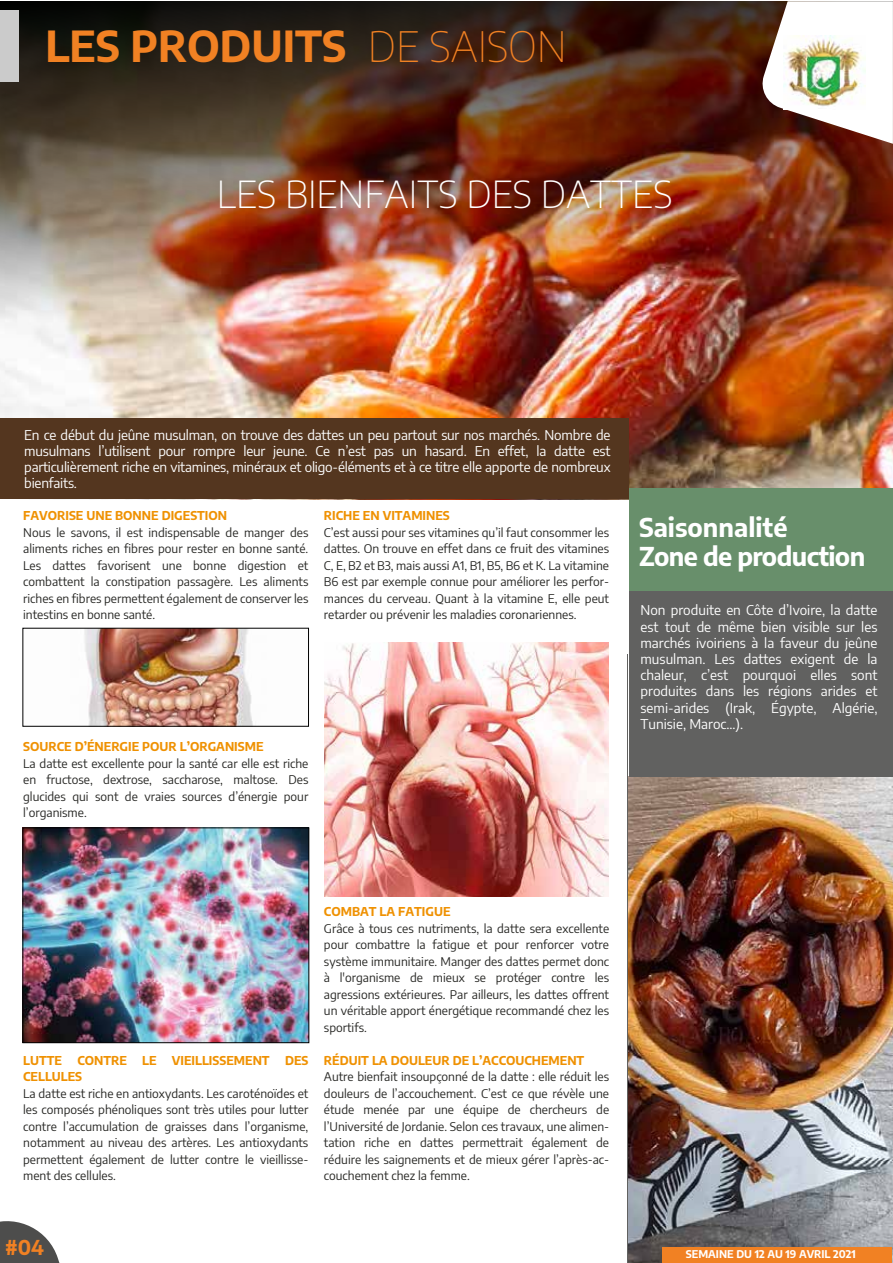
<style>
.page{position:relative;width:893px;height:1263px;background:#fff}
.page>*{position:absolute;margin:0;border:0;box-sizing:border-box;transform-origin:0 0}
.t1{font:700 42px "Encode Sans";color:#f18123}
.t2{font:200 37.35px "Encode Sans";color:#fff}
.t3{font:700 25.5px/29px "Encode Sans";letter-spacing:-.025em;color:#fff}
.t4{font:700 20.1px "Encode Sans";color:#f18123}
.t5{font:13.5px/16.2px "Encode Sans";letter-spacing:-.005em;color:#fff;text-align:justify}
.t6{font:12px/16.5px "Encode Sans";color:#272724;text-align:justify}
.t7{font:700 12px "Encode Sans";color:#ef9102}
.t8{font:700 10.5px "Encode Sans";color:#fff}
.s1{font-weight:100}
</style>
<div class="page">
<img style="left:324px;top:643px;width:285px;height:254px">
<img style="left:628px;top:777px;width:264px;height:486px">
<svg style="left:0;top:337px;width:147px;height:81px;fill:#f5f5f5"></svg>
<img style="left:147px;top:337px;width:745px;height:151px">
<img style="left:0;top:1px;width:893px;height:336px">
<div style="left:0;top:10px;width:18px;height:72px;background:#cbcbcb"></div>
<svg style="left:759px;top:1px;width:133px;height:143px"></svg>
<img style="left:784px;top:36px;width:81px;height:73px">
<div style="left:0;top:418px;width:628px;height:81px;background:#54361f"></div>
<div style="left:628px;top:488px;width:264px;height:103px;background:#688f6b"></div>
<div style="left:628px;top:591px;width:264px;height:186px;background:#616160"></div>
<hr style="left:627px;top:655px;width:1px;height:608px;background:#616160">
<div style="left:662px;top:1247px;width:229px;height:16px;background:#f18123"></div>
<svg style="left:0;top:1221px;width:60px;height:42px"></svg>
<img style="left:84px;top:630px;width:169px;height:94px">
<img style="left:25px;top:830px;width:282px;height:211px">
<div style="left:23px;top:828px;width:286px;height:215px;border:1px solid #000"></div>
<h1 class="t1" style="left:45px;top:15px;width:523px">LES PRODUITS <span class="s1">DE SAISON</span></h1>
<h2 class="t2" style="left:217px;top:169px;width:457px">LES BIENFAITS DES DATTES</h2>
<p class="t5" style="left:24px;top:426px;width:588px">En ce début du jeûne musulman, on trouve des dattes un peu partout sur nos marchés. Nombre de musulmans l’utilisent pour rompre leur jeune. Ce n’est pas un hasard. En effet, la datte est particulièrement riche en vitamines, minéraux et oligo-éléments et à ce titre elle apporte de nombreux bienfaits.</p>
<p class="t7" style="left:23px;top:507px;width:205px">FAVORISE UNE BONNE DIGESTION</p>
<p class="t6" style="left:23px;top:523px;width:287px">Nous le savons, il est indispensable de manger des aliments riches en fibres pour rester en bonne santé.<br>Les dattes favorisent une bonne digestion et combattent la constipation passagère. Les aliments riches en fibres permettent également de conserver les intestins en bonne santé.</p>
<p class="t7" style="left:324px;top:507px;width:127px">RICHE EN VITAMINES</p>
<p class="t6" style="left:324px;top:523px;width:287px">C’est aussi pour ses vitamines qu’il faut consommer les dattes. On trouve en effet dans ce fruit des vitamines C, E, B2 et B3, mais aussi A1, B1, B5, B6 et K. La vitamine B6 est par exemple connue pour améliorer les perfor&shy;mances du cerveau. Quant à la vitamine E, elle peut retarder ou prévenir les maladies coronariennes.</p>
<p class="t7" style="left:23px;top:738px;width:242px">SOURCE D’ÉNERGIE POUR L’ORGANISME</p>
<p class="t6" style="left:23px;top:754px;width:287px">La datte est excellente pour la santé car elle est riche en fructose, dextrose, saccharose, maltose. Des glucides qui sont de vraies sources d’énergie pour l’organisme.</p>
<h3 class="t3" style="left:639px;top:511px;width:228px">Saisonnalité<br>Zone de production</h3>
<p class="t5" style="left:641px;top:602px;width:238px">Non produite en Côte d’Ivoire, la datte est tout de même bien visible sur les marchés ivoiriens à la faveur du jeûne musulman. Les dattes exigent de la chaleur, c’est pourquoi elles sont produites dans les régions arides et semi-arides (Irak, Égypte, Algérie, Tunisie, Maroc…).</p>
<p class="t7" style="left:23px;top:1051px;width:40px">LUTTE</p>
<p class="t7" style="left:77px;top:1051px;width:51px">CONTRE</p>
<p class="t7" style="left:142px;top:1051px;width:16px">LE</p>
<p class="t7" style="left:172px;top:1051px;width:99px">VIEILLISSEMENT</p>
<p class="t7" style="left:285px;top:1051px;width:25px">DES</p>
<p class="t7" style="left:23px;top:1068px;width:61px">CELLULES</p>
<p class="t6" style="left:23px;top:1084px;width:287px">La datte est riche en antioxydants. Les caroténoïdes et les composés phénoliques sont très utiles pour lutter contre l’accumulation de graisses dans l’organisme, notamment au niveau des artères. Les antioxydants permettent également de lutter contre le vieillisse&shy;ment des cellules.</p>
<p class="t7" style="left:324px;top:903px;width:128px">COMBAT LA FATIGUE</p>
<p class="t6" style="left:324px;top:919px;width:287px">Grâce à tous ces nutriments, la datte sera excellente pour combattre la fatigue et pour renforcer votre système immunitaire. Manger des dattes permet donc à l'organisme de mieux se protéger contre les agressions extérieures. Par ailleurs, les dattes offrent un véritable apport énergétique recommandé chez les sportifs.</p>
<p class="t7" style="left:324px;top:1051px;width:262px">RÉDUIT LA DOULEUR DE L’ACCOUCHEMENT</p>
<p class="t6" style="left:324px;top:1068px;width:287px">Autre bienfait insoupçonné de la datte : elle réduit les douleurs de l’accouchement. C’est ce que révèle une étude menée par une équipe de chercheurs de l’Université de Jordanie. Selon ces travaux, une alimen&shy;tation riche en dattes permettrait également de réduire les saignements et de mieux gérer l’après-ac&shy;couchement chez la femme.</p>
<h3 class="t4" style="left:5px;top:1232px;width:40px">#04</h3>
<p class="t8" style="left:686px;top:1246px;width:172px">SEMAINE DU 12 AU 19 AVRIL 2021</p>
</div>
